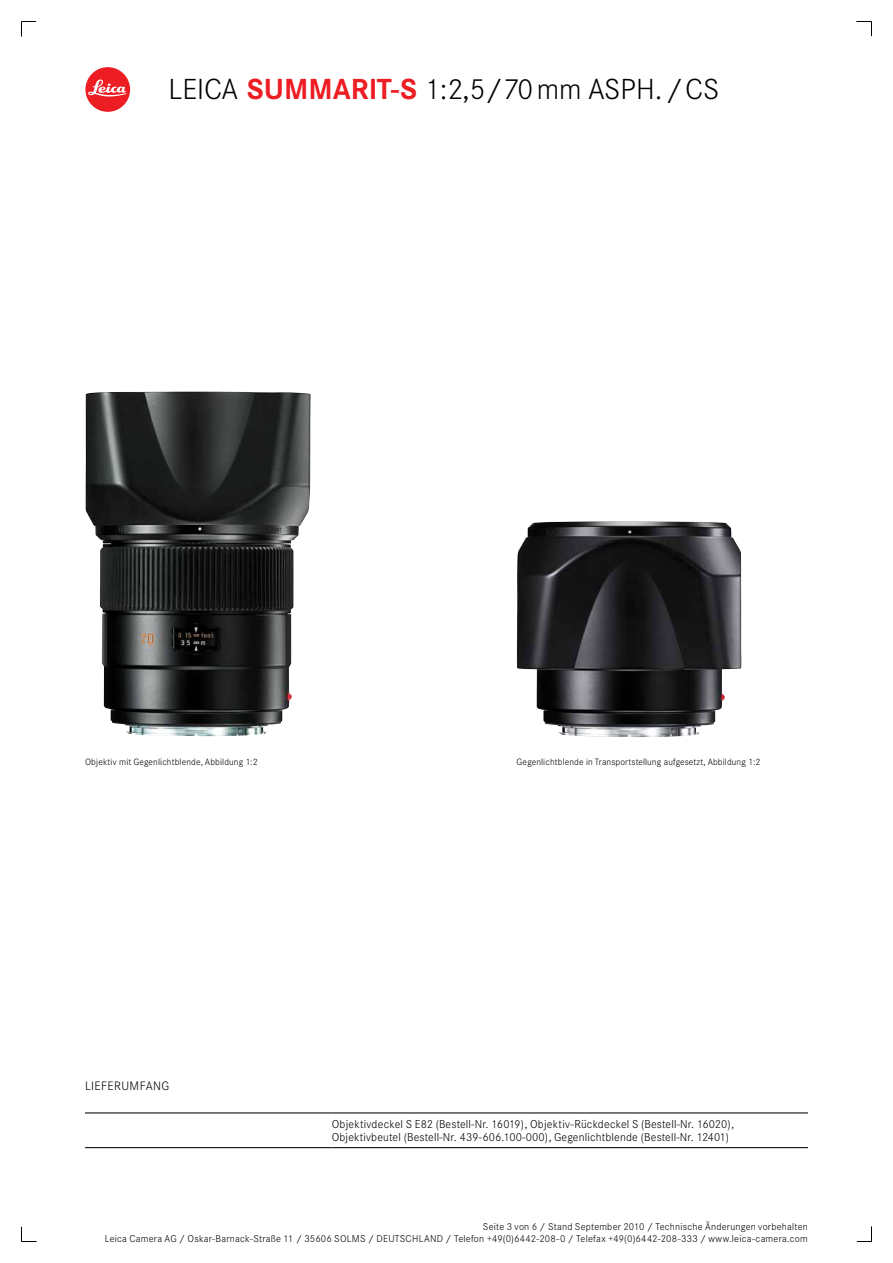
<style>
.page{position:relative;width:893px;height:1263px;background:#fff}
.page>*{position:absolute;margin:0;border:0;box-sizing:border-box;transform-origin:0 0}
.t1{font:300 28.5px "Corporate SBQ";color:#000}
.t2{font:300 12px "Corporate SBQ";color:#000}
.t3{font:300 11.25px/13.5px "Corporate SBQ";letter-spacing:.015em;color:#000}
.t4{font:300 9.75px/12px "Corporate SBQ";letter-spacing:.02em;color:#000;text-align:right}
.t5{font:300 9px "Corporate SBQ";letter-spacing:.015em;color:#000}
.s1{font-weight:700;color:#ed1d24}
</style>
<div class="page">
<svg style="left:21px;top:21px;width:15px;height:16px"></svg>
<svg style="left:21px;top:1227px;width:16px;height:15px"></svg>
<svg style="left:857px;top:1226px;width:15px;height:16px"></svg>
<svg style="left:856px;top:21px;width:16px;height:15px"></svg>
<div style="left:85px;top:67px;width:45px;height:45px;background:#ed1d24;border-radius:50%"></div>
<svg style="left:88px;top:79px;width:38px;height:17px"></svg>
<img style="left:85px;top:391px;width:226px;height:345px">
<hr style="left:85px;top:1147px;width:247px;height:1px;background:#000">
<hr style="left:332px;top:1147px;width:476px;height:1px;background:#000">
<hr style="left:85px;top:1112px;width:247px;height:1px;background:#000">
<hr style="left:332px;top:1112px;width:476px;height:1px;background:#000">
<img style="left:517px;top:521px;width:224px;height:216px">
<h1 class="t1" style="left:168px;top:73px;width:553px">LEICA <span class="s1">SUMMARIT-S</span> 1:2,5/70mm ASPH./CS</h1>
<p class="t5" style="left:85px;top:757px;width:174px">Objektiv mit Gegenlichtblende, Abbildung 1:2</p>
<p class="t5" style="left:517px;top:757px;width:245px">Gegenlichtblende in Transportstellung aufgesetzt, Abbildung 1:2</p>
<p class="t2" style="left:85px;top:1079px;width:15px">Lieferumfang</p>
<p class="t3" style="left:332px;top:1117px;width:404px">Objektivdeckel S E82 (Bestell-Nr. 16019), Objektiv-Rückdeckel S (Bestell-Nr. 16020),<br>Objektivbeutel (Bestell-Nr. 439-606.100-000), Gegenlichtblende (Bestell-Nr. 12401)</p>
<p class="t4" style="left:105px;top:1220px;width:705px">Seite 3 von 6 / Stand September 2010 / Technische Änderungen vorbehalten<br>Leica Camera AG / Oskar-Barnack-Straße 11 / 35606 SOLMS / DEUTSCHLAND / Telefon +49(0)6442-208-0 / Telefax +49(0)6442-208-333 / www.leica-camera.com</p>
</div>
